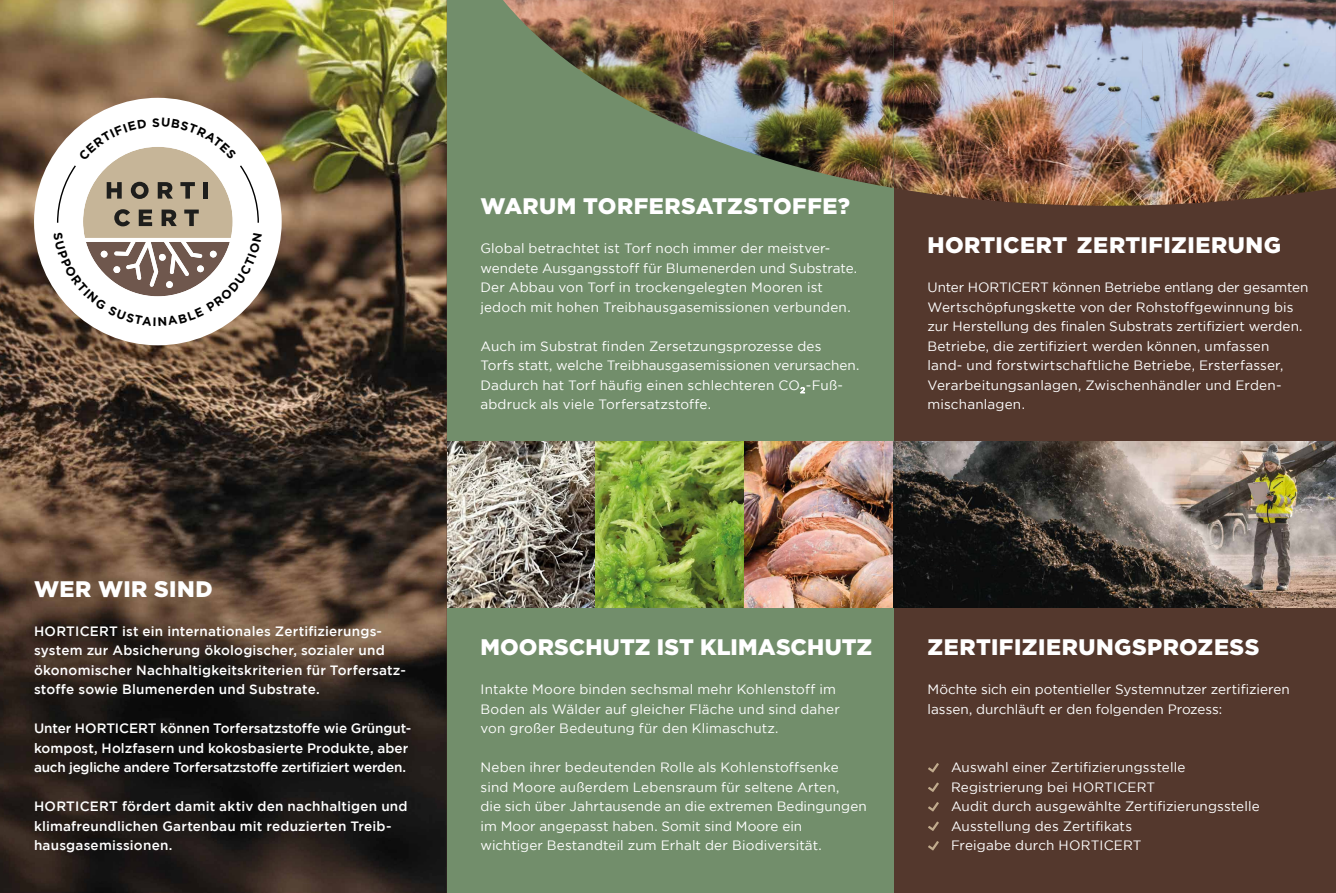
<style>
.page{position:relative;width:1336px;height:893px;background:#fff}
.page>*{position:absolute;margin:0;border:0;box-sizing:border-box;transform-origin:0 0}
.t1{font:900 22.5px "Gotham";letter-spacing:.015em;color:#fff}
.t2{font:13.5px/19.5px "Gotham";letter-spacing:.01em;color:#fff}
.t3{font:500 13.5px/19.5px "Gotham";letter-spacing:.01em;color:#fff}
</style>
<div class="page">
<div style="left:893px;top:0;width:442px;height:893px;background:#54382d"></div>
<div style="left:446px;top:0;width:447px;height:893px;background:#728e6b"></div>
<img style="left:446px;top:441px;width:889px;height:167px">
<img style="left:0;top:0;width:446px;height:893px">
<img style="left:5px;top:550px;width:432px;height:332px">
<div style="left:34px;top:98px;width:248px;height:247px;background:#fff;border-radius:50%"></div>
<img style="left:893px;top:0;width:247px;height:149px">
<img style="left:1140px;top:0;width:195px;height:149px">
<img style="left:893px;top:149px;width:442px;height:57px">
<img style="left:503px;top:0;width:390px;height:87px">
<img style="left:605px;top:87px;width:288px;height:50px">
<img style="left:707px;top:137px;width:186px;height:51px">
<svg style="left:928px;top:763px;width:10px;height:9px"></svg>
<svg style="left:928px;top:782px;width:10px;height:10px"></svg>
<svg style="left:928px;top:802px;width:10px;height:9px"></svg>
<svg style="left:928px;top:821px;width:10px;height:10px"></svg>
<svg style="left:928px;top:841px;width:10px;height:9px"></svg>
<svg style="left:53px;top:118px;width:209px;height:208px"></svg>
<h1 class="t1" style="left:34px;top:576px;width:180px">WER WIR SIND</h1>
<p class="t3" style="left:34px;top:621px;width:373px">HORTICERT ist ein internationales Zertifizierungs&shy;system zur Absicherung ökologischer, sozialer und ökonomischer Nachhaltigkeitskriterien für Torfersatz&shy;stoffe sowie Blumenerden und Substrate.</p>
<p class="t3" style="left:34px;top:719px;width:379px">Unter HORTICERT können Torfersatzstoffe wie Grüngut&shy;kompost, Holzfasern und kokosbasierte Produkte, aber auch jegliche andere Torfersatzstoffe zertifiziert werden.</p>
<p class="t3" style="left:34px;top:797px;width:375px">HORTICERT fördert damit aktiv den nachhaltigen und klimafreundlichen Gartenbau mit reduzierten Treib&shy;hausgasemissionen.</p>
<h1 class="t1" style="left:480px;top:193px;width:371px">WARUM TORFERSATZSTOFFE?</h1>
<p class="t2" style="left:480px;top:239px;width:378px">Global betrachtet ist Torf noch immer der meistver&shy;wendete Ausgangsstoff für Blumenerden und Substrate.<br>Der Abbau von Torf in trockengelegten Mooren ist jedoch mit hohen Treibhausgasemissionen verbunden.</p>
<p class="t2" style="left:480px;top:336px;width:380px">Auch im Substrat finden Zersetzungsprozesse des<br>Torfs statt, welche Treibhausgasemissionen verursachen.<br>Dadurch hat Torf häufig einen schlechteren CO<sub>2</sub>-Fuß&shy;abdruck als viele Torfersatzstoffe.</p>
<h1 class="t1" style="left:927px;top:232px;width:355px">HORTICERT ZERTIFIZIERUNG</h1>
<p class="t2" style="left:927px;top:278px;width:382px">Unter HORTICERT können Betriebe entlang der gesamten Wertschöpfungskette von der Rohstoffgewinnung bis zur Herstellung des finalen Substrats zertifiziert werden.<br>Betriebe, die zertifiziert werden können, umfassen<br>land- und forstwirtschaftliche Betriebe, Ersterfasser, Verarbeitungsanlagen, Zwischenhändler und Erden&shy;mischanlagen.</p>
<h1 class="t1" style="left:480px;top:634px;width:393px">MOORSCHUTZ IST KLIMASCHUTZ</h1>
<p class="t2" style="left:480px;top:680px;width:361px">Intakte Moore binden sechsmal mehr Kohlenstoff im<br>Boden als Wälder auf gleicher Fläche und sind daher von großer Bedeutung für den Klimaschutz.</p>
<p class="t2" style="left:480px;top:758px;width:387px">Neben ihrer bedeutenden Rolle als Kohlenstoffsenke sind Moore außerdem Lebensraum für seltene Arten,<br>die sich über Jahrtausende an die extremen Bedingungen im Moor angepasst haben. Somit sind Moore ein wichtiger Bestandteil zum Erhalt der Biodiversität.</p>
<h1 class="t1" style="left:927px;top:634px;width:333px">ZERTIFIZIERUNGSPROZESS</h1>
<p class="t2" style="left:927px;top:680px;width:364px">Möchte sich ein potentieller Systemnutzer zertifizieren lassen, durchläuft er den folgenden Prozess:</p>
<p class="t2" style="left:950px;top:758px;width:310px">Auswahl einer Zertifizierungsstelle Registrierung bei HORTICERT<br>Audit durch ausgewählte Zertifizierungsstelle Ausstellung des Zertifikats<br>Freigabe durch HORTICERT</p>
</div>
